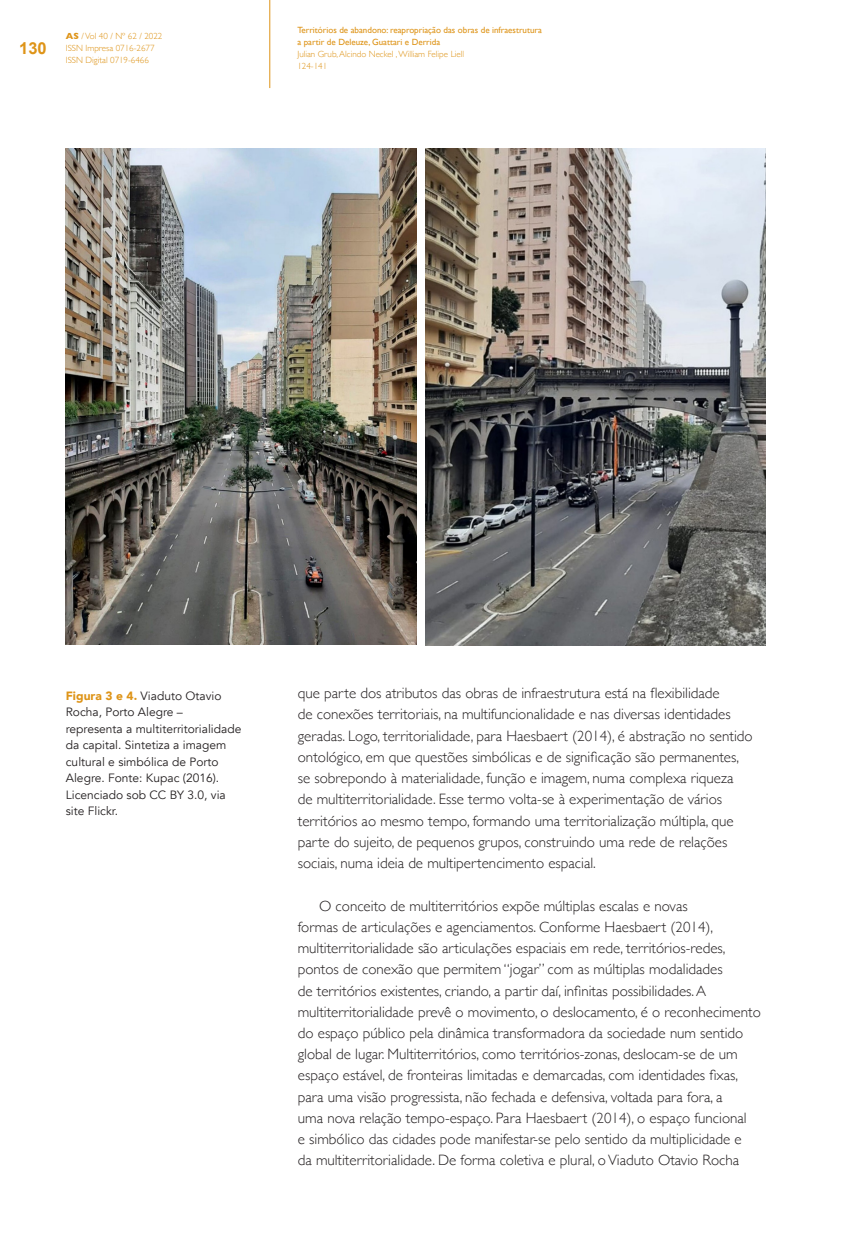
<style>
.page{position:relative;width:851px;height:1255px;background:#fff}
.page>*{position:absolute;margin:0;border:0;box-sizing:border-box;transform-origin:0 0}
.t1{font:700 16.5px "Arial";color:#de9418}
._04_cuerpo_texto{font:300 15px/21.1px "Gill Sans";color:#231f20}
._08_notas_al_pie{font:12px/16.5px "Avenir";color:#231f20}
.t2{font:300 9px/12px "Gill Sans";color:#de9418}
.t3{font:9px/12px "Gill Sans";color:#de9418}
.s1{font-weight:700}
.s2{font-weight:900;color:#de9418}
</style>
<div class="page">
<hr style="left:269px;top:0;width:1px;height:88px;background:#de9418">
<img style="left:66px;top:149px;width:351px;height:496px">
<img style="left:425px;top:149px;width:340px;height:496px">
<p class="t1" style="left:19px;top:37px;width:29px">130</p>
<p class="t2" style="left:66px;top:29px;width:98px"><span class="s1">AS</span> / Vol 40 / Nº 62 / 2022<br>ISSN Impresa 0716-2677<br>ISSN Digital 0719-6466</p>
<p class="t3" style="left:297px;top:24px;width:246px">Territórios de abandono: reapropriação das obras de infraestrutura a partir de Deleuze, Guattari e Derrida</p>
<p class="t2" style="left:297px;top:47px;width:168px">Julian Grub, Alcindo Neckel , William Felipe Liell<br>124-141</p>
<p class="_08_notas_al_pie" style="left:66px;top:687px;width:177px"><span class="s2">Figura 3 e 4.</span> Viaduto Otavio<br>Rocha, Porto Alegre – representa a multiterritorialidade da capital. Sintetiza a imagem cultural e simbólica de Porto<br>Alegre. Fonte: Kupac (2016).<br>Licenciado sob CC BY 3.0, via site Flickr.</p>
<p class="_04_cuerpo_texto" style="left:298px;top:682px;width:456px">que parte dos atributos das obras de infraestrutura está na flexibilidade<br>de conexões territoriais, na multifuncionalidade e nas diversas identidades geradas. Logo, territorialidade, para Haesbaert (2014), é abstração no sentido ontológico, em que questões simbólicas e de significação são permanentes, se sobrepondo à materialidade, função e imagem, numa complexa riqueza<br>de multiterritorialidade. Esse termo volta-se à experimentação de vários territórios ao mesmo tempo, formando uma territorialização múltipla, que parte do sujeito, de pequenos grupos, construindo uma rede de relações sociais, numa ideia de multipertencimento espacial.</p>
<p class="_04_cuerpo_texto" style="left:298px;top:894px;width:464px;text-indent:21px">O conceito de multiterritórios expõe múltiplas escalas e novas<br>formas de articulações e agenciamentos. Conforme Haesbaert (2014), multiterritorialidade são articulações espaciais em rede, territórios-redes, pontos de conexão que permitem “jogar” com as múltiplas modalidades<br>de territórios existentes, criando, a partir daí, infinitas possibilidades. A multiterritorialidade prevê o movimento, o deslocamento, é o reconhecimento do espaço público pela dinâmica transformadora da sociedade num sentido global de lugar. Multiterritórios, como territórios-zonas, deslocam-se de um espaço estável, de fronteiras limitadas e demarcadas, com identidades fixas, para uma visão progressista, não fechada e defensiva, voltada para fora, a<br>uma nova relação tempo-espaço. Para Haesbaert (2014), o espaço funcional<br>e simbólico das cidades pode manifestar-se pelo sentido da multiplicidade e<br>da multiterritorialidade. De forma coletiva e plural, o Viaduto Otavio Rocha</p>
</div>
